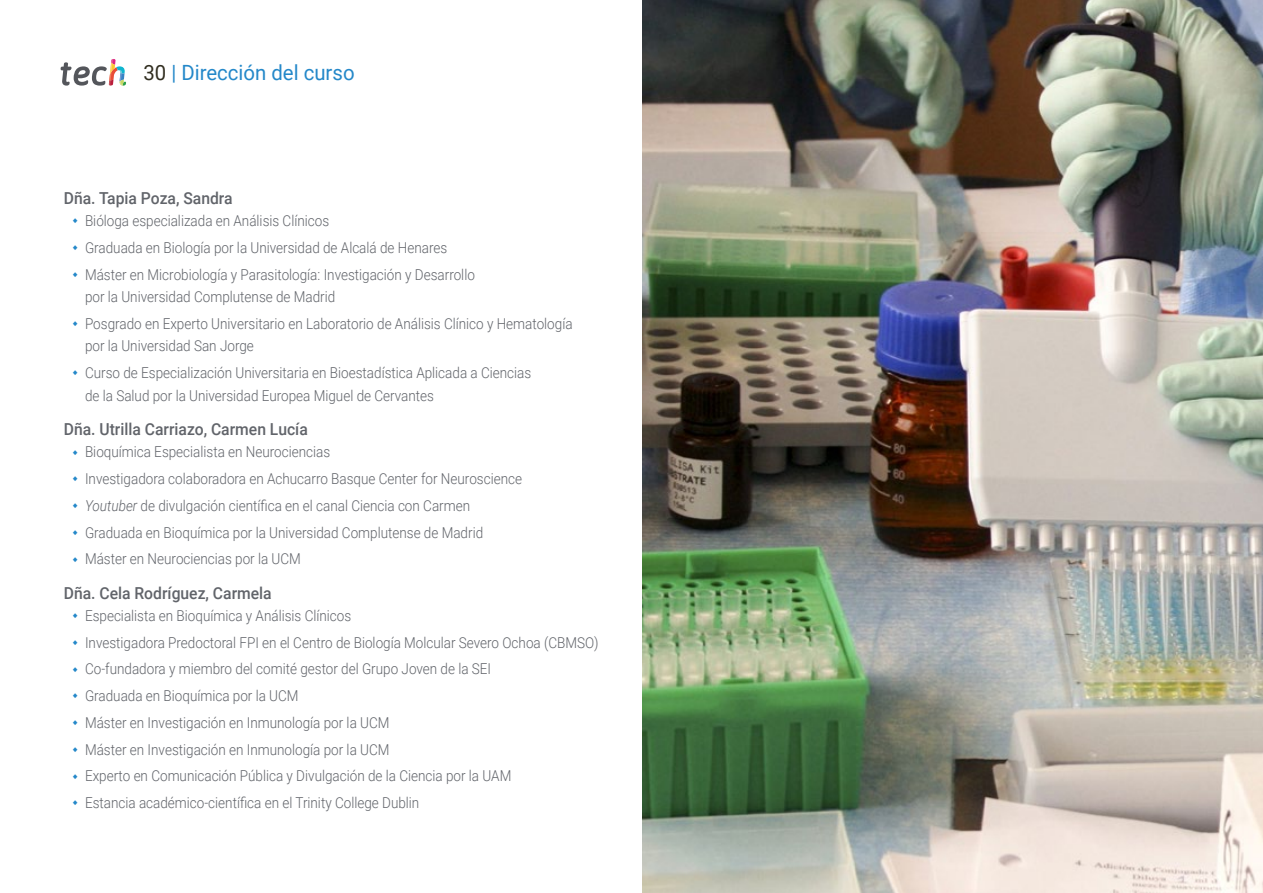
<style>
.page{position:relative;width:1263px;height:893px;background:#fff}
.page>*{position:absolute;margin:0;border:0;box-sizing:border-box;transform-origin:0 0}
.t1{font:21px "Roboto";color:#2488c9}
.t2{font:500 16.5px "Roboto";color:#61646a;scale:.95 1}
.t3{font:300 15px/26.7px "Roboto";color:#61646a;scale:.9 1}
.s1{color:#312e20}
.s2{font-style:italic}
</style>
<div class="page">
<svg style="left:61px;top:59px;width:65px;height:27px"></svg>
<img style="left:642px;top:0;width:621px;height:893px">
<h1 class="t1" style="left:144px;top:57px;width:213px"><span class="s1">30</span> | Dirección del curso</h1>
<p class="t2" style="left:64px;top:186px;width:179px">Dña. Tapia Poza, Sandra</p>
<p class="t3" style="left:85px;top:207px;width:435px">Bióloga especializada en Análisis Clínicos<br>Graduada en Biología por la Universidad de Alcalá de Henares<br>Máster en Microbiología y Parasitología: Investigación y Desarrollo</p>
<p class="t3" style="left:85px;top:283px;width:543px">por la Universidad Complutense de Madrid<br>Posgrado en Experto Universitario en Laboratorio de Análisis Clínico y Hematología</p>
<p class="t3" style="left:85px;top:332px;width:497px">por la Universidad San Jorge<br>Curso de Especialización Universitaria en Bioestadística Aplicada a Ciencias</p>
<p class="t3" style="left:85px;top:381px;width:389px">de la Salud por la Universidad Europea Miguel de Cervantes</p>
<p class="t2" style="left:64px;top:417px;width:258px">Dña. Utrilla Carriazo, Carmen Lucía</p>
<p class="t3" style="left:85px;top:438px;width:487px">Bioquímica Especialista en Neurociencias<br>Investigadora colaboradora en Achucarro Basque Center for Neuroscience <span class="s2">Youtuber</span> de divulgación científica en el canal Ciencia con Carmen Graduada en Bioquímica por la Universidad Complutense de Madrid Máster en Neurociencias por la UCM</p>
<p class="t2" style="left:64px;top:581px;width:220px">Dña. Cela Rodríguez, Carmela</p>
<p class="t3" style="left:85px;top:602px;width:572px">Especialista en Bioquímica y Análisis Clínicos<br>Investigadora Predoctoral FPI en el Centro de Biología Molcular Severo Ochoa (CBMSO)<br>Co-fundadora y miembro del comité gestor del Grupo Joven de la SEI<br>Graduada en Bioquímica por la UCM<br>Máster en Investigación en Inmunología por la UCM<br>Máster en Investigación en Inmunología por la UCM<br>Experto en Comunicación Pública y Divulgación de la Ciencia por la UAM<br>Estancia académico-científica en el Trinity College Dublin</p>
</div>
